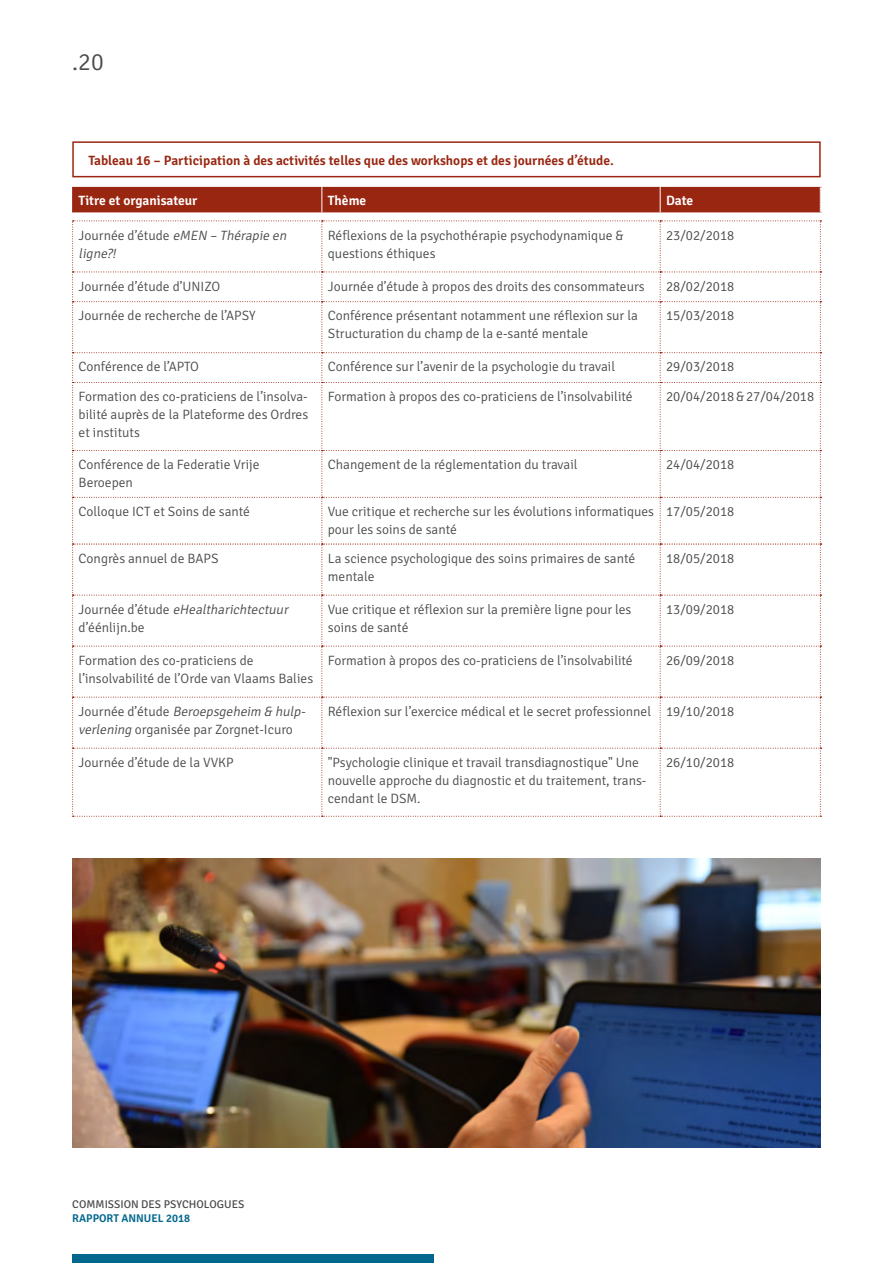
<style>
.page{position:relative;width:893px;height:1263px;background:#fff}
.page>*{position:absolute;margin:0;border:0;box-sizing:border-box;transform-origin:0 0}
.t1{font:300 24px "Signika";color:#4a4a49}
.t2{font:300 13.5px/18px "Signika";color:#4a4a49}
.t3{font:600 13.5px "Signika";color:#992611}
.t4{font:italic 300 13.5px/18px "Signika";color:#4a4a49}
.t5{font:600 13.5px "Signika";color:#fff}
.t6{font:11.25px "Signika";color:#4a4a49}
.t7{font:600 11.25px "Signika";color:#00678e}
.s1{font-style:normal}
.s2{font-style:italic}
</style>
<div class="page">
<div style="left:72px;top:1254px;width:362px;height:9px;background:#00678e"></div>
<div style="left:72px;top:141px;width:749px;height:36px;border:2px solid #992611"></div>
<div style="left:72px;top:187px;width:749px;height:26px;background:#992611"></div>
<img style="left:72px;top:859px;width:749px;height:288px">
<svg style="left:72px;top:221px;width:749px;height:596px"></svg>
<h1 class="t1" style="left:72px;top:49px;width:33px">.20</h1>
<p class="t3" style="left:88px;top:152px;width:527px">Tableau 16 – Participation à des activités telles que des workshops et des journées d’étude.</p>
<p class="t5" style="left:79px;top:193px;width:120px">Titre et organisateur</p>
<p class="t5" style="left:328px;top:193px;width:40px">Thème</p>
<p class="t5" style="left:666px;top:193px;width:29px">Date</p>
<p class="t4" style="left:79px;top:226px;width:212px"><span class="s1">Journée d’étude</span> eMEN – Thérapie en ligne?!</p>
<p class="t2" style="left:328px;top:226px;width:297px">Réflexions de la psychothérapie psychodynamique &amp; questions éthiques</p>
<p class="t2" style="left:666px;top:226px;width:70px">23/02/2018</p>
<p class="t2" style="left:79px;top:277px;width:143px">Journée d’étude d’UNIZO</p>
<p class="t2" style="left:328px;top:277px;width:318px">Journée d’étude à propos des droits des consommateurs</p>
<p class="t2" style="left:666px;top:277px;width:70px">28/02/2018</p>
<p class="t2" style="left:79px;top:307px;width:178px">Journée de recherche de l’APSY</p>
<p class="t2" style="left:328px;top:307px;width:312px">Conférence présentant notamment une réflexion sur la<br>Structuration du champ de la e-santé mentale</p>
<p class="t2" style="left:666px;top:307px;width:70px">15/03/2018</p>
<p class="t2" style="left:79px;top:358px;width:122px">Conférence de l’APTO</p>
<p class="t2" style="left:328px;top:358px;width:289px">Conférence sur l’avenir de la psychologie du travail</p>
<p class="t2" style="left:666px;top:358px;width:70px">29/03/2018</p>
<p class="t2" style="left:79px;top:388px;width:231px;text-align:justify">Formation des co-praticiens de l’insolva&shy;bilité auprès de la Plateforme des Ordres et instituts</p>
<p class="t2" style="left:328px;top:388px;width:306px">Formation à propos des co-praticiens de l’insolvabilité</p>
<p class="t2" style="left:666px;top:388px;width:150px">20/04/2018 &amp; 27/04/2018</p>
<p class="t2" style="left:79px;top:456px;width:182px">Conférence de la Federatie Vrije<br>Beroepen</p>
<p class="t2" style="left:328px;top:456px;width:251px">Changement de la réglementation du travail</p>
<p class="t2" style="left:666px;top:456px;width:70px">24/04/2018</p>
<p class="t2" style="left:79px;top:503px;width:173px">Colloque ICT et Soins de santé</p>
<p class="t2" style="left:328px;top:503px;width:328px">Vue critique et recherche sur les évolutions informatiques pour les soins de santé</p>
<p class="t2" style="left:666px;top:503px;width:70px">17/05/2018</p>
<p class="t2" style="left:79px;top:549px;width:141px">Congrès annuel de BAPS</p>
<p class="t2" style="left:328px;top:549px;width:309px">La science psychologique des soins primaires de santé mentale</p>
<p class="t2" style="left:666px;top:549px;width:70px">18/05/2018</p>
<p class="t2" style="left:79px;top:600px;width:214px">J o u r n é e d ’ é t u d e <span class="s2">eHealtharichtectuur </span>d’éénlijn.be</p>
<p class="t2" style="left:328px;top:600px;width:305px">Vue critique et réflexion sur la première ligne pour les soins de santé</p>
<p class="t2" style="left:666px;top:600px;width:70px">13/09/2018</p>
<p class="t2" style="left:79px;top:651px;width:236px">Formation des co-praticiens de l’insolvabilité de l’Orde van Vlaams Balies</p>
<p class="t2" style="left:328px;top:651px;width:306px">Formation à propos des co-praticiens de l’insolvabilité</p>
<p class="t2" style="left:666px;top:651px;width:70px">26/09/2018</p>
<p class="t2" style="left:79px;top:702px;width:231px">J o u r n é e d ’é t u d e <span class="s2">Beroepsgeheim &amp; hulp&shy;verlening</span> organisée par Zorgnet-Icuro</p>
<p class="t2" style="left:328px;top:702px;width:408px">Réflexion sur l’exercice médical et le secret professionnel 19/10/2018</p>
<p class="t2" style="left:79px;top:753px;width:156px">Journée d’étude de la VVKP</p>
<p class="t2" style="left:328px;top:753px;width:320px">"Psychologie clinique et travail transdiagnostique" Une nouvelle approche du diagnostic et du traitement, trans&shy;cendant le DSM.</p>
<p class="t2" style="left:666px;top:753px;width:70px">26/10/2018</p>
<p class="t6" style="left:72px;top:1198px;width:174px">COMMISSION DES PSYCHOLOGUES</p>
<p class="t7" style="left:72px;top:1211px;width:119px">RAPPORT ANNUEL 2018</p>
</div>
